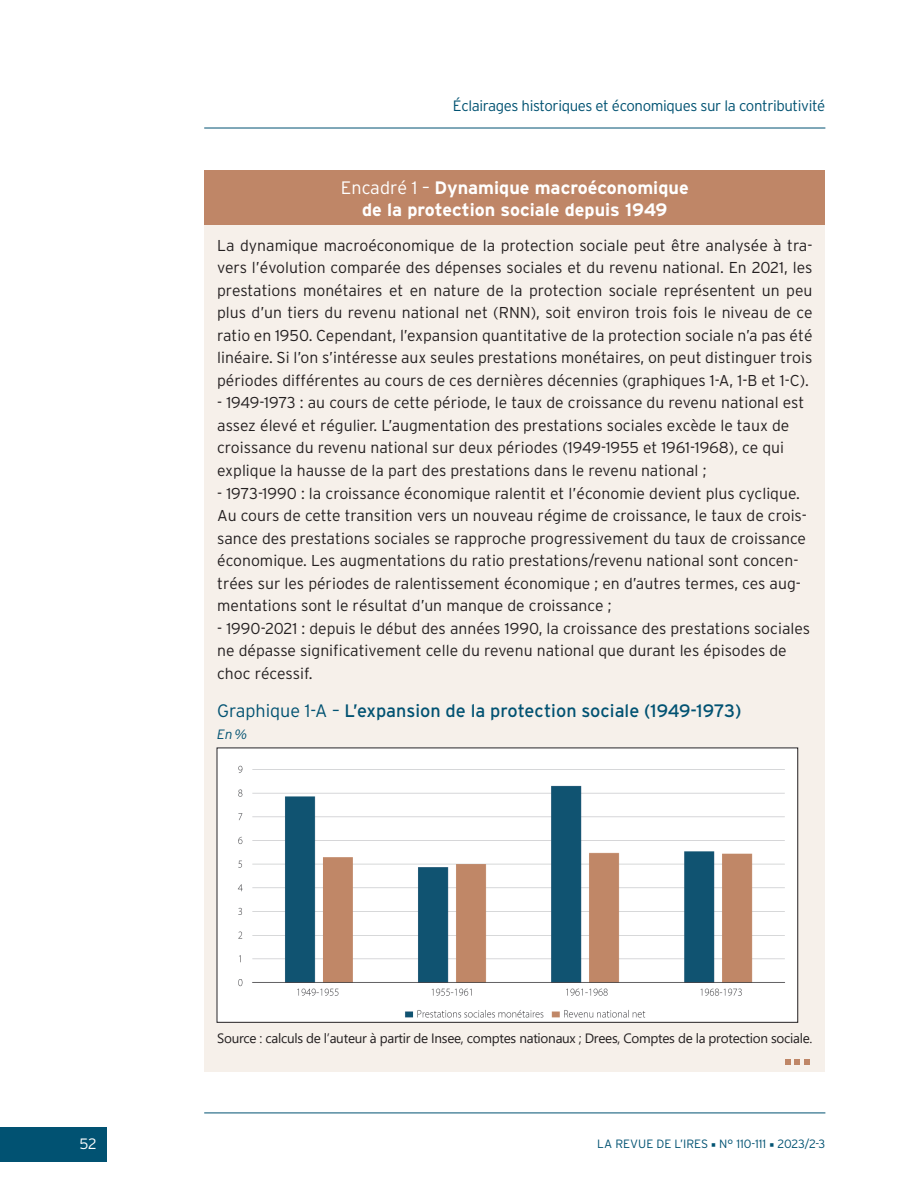
<style>
.page{position:relative;width:919px;height:1187px;background:#fff}
.page>*{position:absolute;margin:0;border:0;box-sizing:border-box;transform-origin:0 0}
.TITRE_ENCADRE{font:700 18px/21.6px "Interstate";color:#fff;text-align:center}
.IMAGE{font:18px "Interstate";color:#015272}
.ENCADRE_POUCE{font:300 15.75px/22.5px "Interstate";color:#231f20}
.ENCADRE{font:300 15.75px/22.5px "Interstate";color:#231f20;text-align:justify}
.t1{font:300 15px "Interstate";letter-spacing:-.025em;color:#015272}
.t2{font:300 15px "Interstate";color:#fff}
.SOURCES{font:13.5px "Segoe UI";letter-spacing:-.02em;color:#231f20}
.LIGNE_ITALIQUE_IMAGE{font:italic 300 13.5px "Interstate";color:#015272}
.t3{font:300 12px "Interstate";color:#015272}
.s1{font-weight:300}
.s2{font-family:"Minion Pro";font-weight:400}
</style>
<div class="page">
<div style="left:0;top:1127px;width:106px;height:34px;background:#015272"></div>
<hr style="left:204px;top:128px;width:621px;height:1px;background:#015272">
<hr style="left:204px;top:1112px;width:621px;height:1px;background:#015272">
<div style="left:204px;top:170px;width:621px;height:55px;background:#bf8667"></div>
<div style="left:204px;top:225px;width:621px;height:846px;background:#f6f0ea"></div>
<img style="left:219px;top:749px;width:576px;height:271px">
<svg style="left:785px;top:1059px;width:24px;height:5px"></svg>
<p class="t1" style="left:453px;top:97px;width:374px">Éclairages historiques et économiques sur la contributivité</p>
<p class="TITRE_ENCADRE" style="left:341px;top:177px;width:349px"><span class="s1">Encadré 1 –</span> Dynamique macroéconomique de la protection sociale depuis 1949</p>
<p class="ENCADRE" style="left:217px;top:234px;width:596px">La dynamique macroéconomique de la protection sociale peut être analysée à tra&shy;vers l’évolution comparée des dépenses sociales et du revenu national. En 2021, les prestations monétaires et en nature de la protection sociale représentent un peu plus d’un tiers du revenu national net (RNN), soit environ trois fois le niveau de ce ratio en 1950. Cependant, l’expansion quantitative de la protection sociale n’a pas été linéaire. Si l’on s’intéresse aux seules prestations monétaires, on peut distinguer trois périodes différentes au cours de ces dernières décennies (graphiques 1-A, 1-B et 1-C).</p>
<p class="ENCADRE_POUCE" style="left:217px;top:391px;width:588px">- 1949-1973 : au cours de cette période, le taux de croissance du revenu national est assez élevé et régulier. L’augmentation des prestations sociales excède le taux de croissance du revenu national sur deux périodes (1949-1955 et 1961-1968), ce qui explique la hausse de la part des prestations dans le revenu national ;</p>
<p class="ENCADRE_POUCE" style="left:217px;top:481px;width:591px">- 1973-1990 : la croissance économique ralentit et l’économie devient plus cyclique.<br>Au cours de cette transition vers un nouveau régime de croissance, le taux de crois&shy;sance des prestations sociales se rapproche progressivement du taux de croissance économique. Les augmentations du ratio prestations/revenu national sont concen&shy;trées sur les périodes de ralentissement économique ; en d’autres termes, ces aug&shy;mentations sont le résultat d’un manque de croissance ;</p>
<p class="ENCADRE_POUCE" style="left:217px;top:616px;width:594px">- 1990-2021 : depuis le début des années 1990, la croissance des prestations sociales ne dépasse significativement celle du revenu national que durant les épisodes de choc récessif.</p>
<p class="IMAGE" style="left:217px;top:700px;width:526px"><span class="s1">Graphique 1-A –</span> L’expansion de la protection sociale (1949-1973)</p>
<p class="LIGNE_ITALIQUE_IMAGE" style="left:217px;top:726px;width:32px">En %</p>
<p class="SOURCES" style="left:217px;top:1024px;width:596px">Source : calculs de l’auteur à partir de Insee, comptes nationaux ; Drees, Comptes de la protection sociale.</p>
<p class="t2" style="left:79px;top:1135px;width:19px">52</p>
<p class="t3" style="left:597px;top:1137px;width:229px">LA REVUE DE L’IRES <span class="s2">■</span> N° 110-111 <span class="s2">■</span> 2023/2-3</p>
</div>
